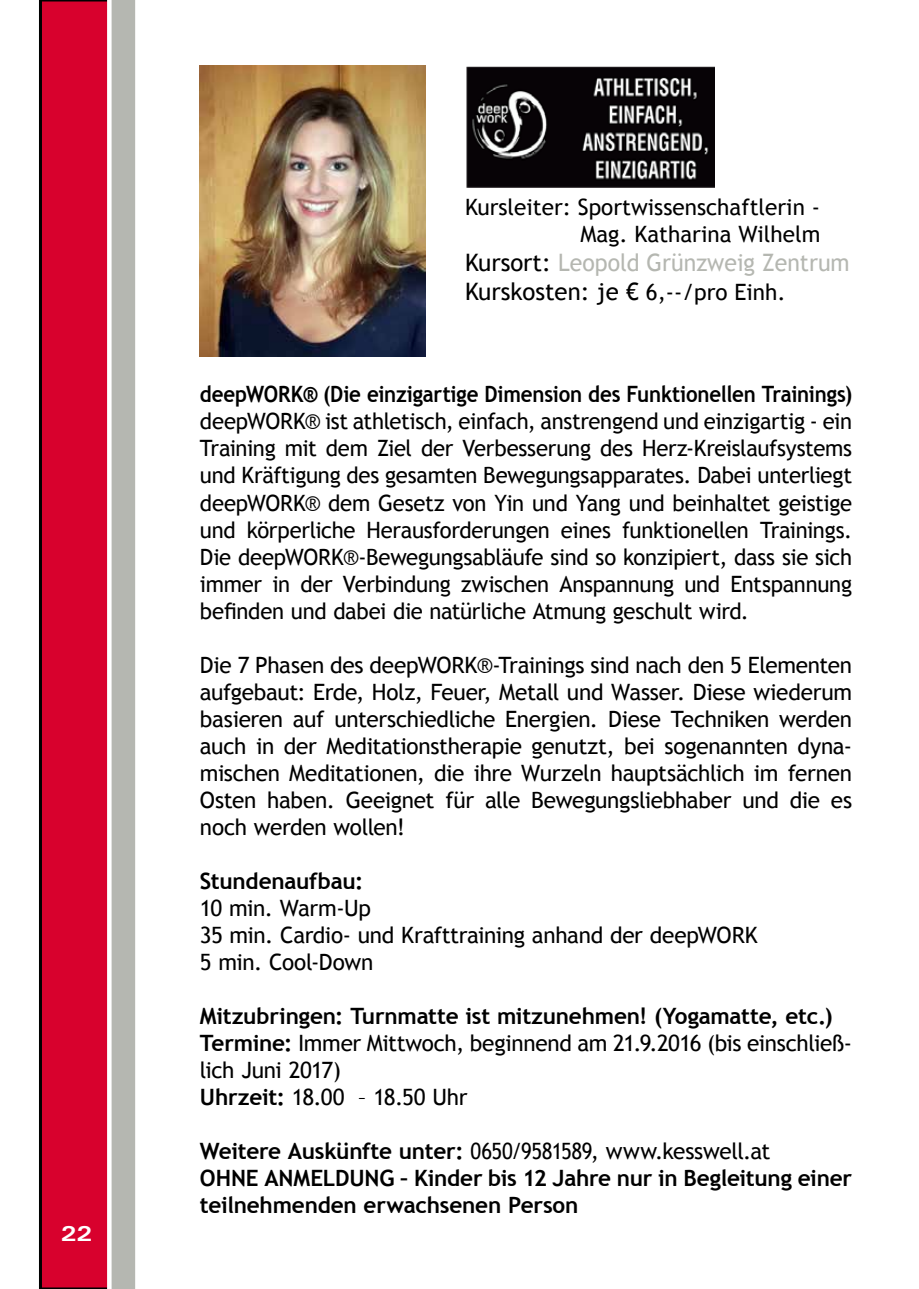
<style>
.page{position:relative;width:919px;height:1289px;background:#fff}
.page>*{position:absolute;margin:0;border:0;box-sizing:border-box;transform-origin:0 0}
.t1{font:24px/28.8px "Trebuchet MS";color:#b5b7b1;scale:.96 1}
.t2{font:22.5px/27px "Trebuchet MS";letter-spacing:-.015em;color:#000;text-align:justify}
.t3{font:700 22.5px/27px "Trebuchet MS";letter-spacing:-.01em;color:#000}
.t4{font:700 22.5px "Trebuchet MS";letter-spacing:-.01em;color:#000;scale:.91 1}
.t5{font:700 expanded 21px "Univers";color:#fff}
.s1{color:#000}
.s2{font-size:22.5px;color:#000}
.s3{font-weight:700}
.s4{font-weight:400}
</style>
<div class="page">
<div style="left:39px;top:0;width:68px;height:1288px;background:#d8012d"></div>
<img style="left:200px;top:65px;width:225px;height:291px">
<img style="left:466px;top:67px;width:248px;height:120px">
<svg style="left:107px;top:0;width:29px;height:1288px;background:#c2c3be"></svg>
<p class="t5" style="left:61px;top:1221px;width:33px">22</p>
<p class="t2" style="left:465px;top:194px;width:356px;text-align:right">Kursleiter: Sportwissenschaftlerin -<br>Mag. Katharina Wilhelm</p>
<p class="t1" style="left:465px;top:248px;width:402px"><span class="s1">Kursort:</span> Leopold Grünzweig Zentrum<br><span class="s1">Kurskosten: je €</span> <span class="s2">6,--/pro Einh.</span></p>
<p class="t4" style="left:200px;top:380px;width:718px">deepWORK® (Die einzigartige Dimension des Funktionellen Trainings)</p>
<p class="t2" style="left:200px;top:408px;width:653px">deepWORK® ist athletisch, einfach, anstrengend und einzigartig - ein Training mit dem Ziel der Verbesserung des Herz-Kreislaufsystems und Kräftigung des gesamten Bewegungsapparates. Dabei unterliegt deepWORK® dem Gesetz von Yin und Yang und beinhaltet geistige und körperliche Herausforderungen eines funktionellen Trainings.<br>Die deepWORK®-Bewegungsabläufe sind so konzipiert, dass sie sich immer in der Verbindung zwischen Anspannung und Entspannung befinden und dabei die natürliche Atmung geschult wird.</p>
<p class="t2" style="left:200px;top:651px;width:653px">Die 7 Phasen des deepWORK®-Trainings sind nach den 5 Elementen aufgebaut: Erde, Holz, Feuer, Metall und Wasser. Diese wiederum basieren auf unterschiedliche Energien. Diese Techniken werden auch in der Meditationstherapie genutzt, bei sogenannten dyna&shy;mischen Meditationen, die ihre Wurzeln hauptsächlich im fernen Osten haben. Geeignet für alle Bewegungsliebhaber und die es noch werden wollen!</p>
<p class="t3" style="left:200px;top:867px;width:165px">Stundenaufbau:</p>
<p class="t2" style="left:200px;top:894px;width:559px;text-align:left">10 min. Warm-Up<br>35 min. Cardio- und Krafttraining anhand der deepWORK<br>5 min. Cool-Down</p>
<p class="t2" style="left:200px;top:1002px;width:653px;text-align:left"><span class="s3">Mitzubringen: Turnmatte ist mitzunehmen! (Yogamatte, etc.)<br>Termine:</span> Immer Mittwoch, beginnend am 21.9.2016 (bis einschließ&shy;lich Juni 2017)<br><span class="s3">Uhrzeit:</span> 18.00 – 18.50 Uhr</p>
<p class="t3" style="left:200px;top:1137px;width:653px">Weitere Auskünfte unter: <span class="s4">0650/9581589, www.kesswell.at<br></span>OHNE ANMELDUNG – Kinder bis 12 Jahre nur in Begleitung einer teilnehmenden erwachsenen Person</p>
</div>
